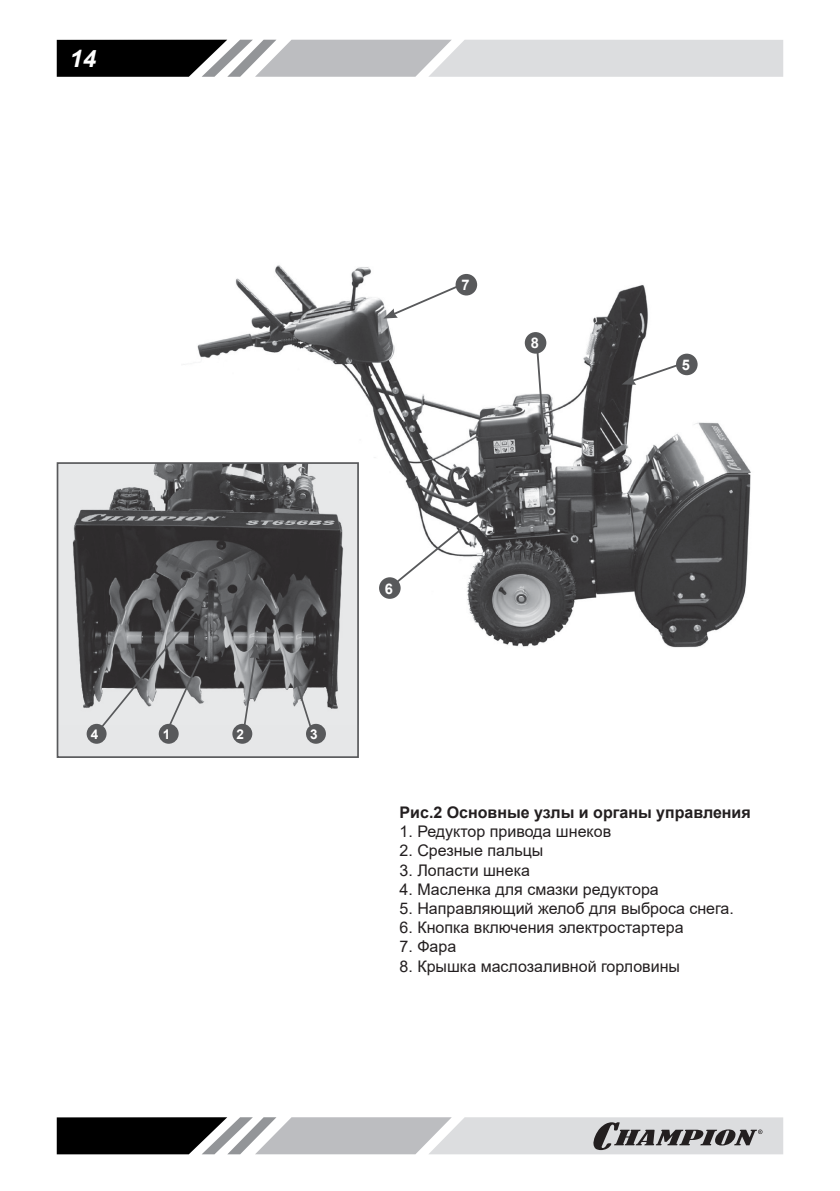
<style>
.page{position:relative;width:840px;height:1191px;background:#fff}
.page>*{position:absolute;margin:0;border:0;box-sizing:border-box;transform-origin:0 0}
.t1{font:italic 700 24px "Arial";color:#fff}
.РИСУНОК_список{font:16px "Arial";color:#231f20}
.РИСУНОК{font:700 16px "Arial";color:#231f20}
.t2{font:700 14.6px "Arial";color:#fff}
.t3{font:700 13.6px "Arial";color:#fff}
</style>
<div class="page">
<svg style="left:57px;top:40px;width:725px;height:37px;background:#a7a8a9"></svg>
<svg style="left:57px;top:1117px;width:725px;height:37px;background:#9c9c9e"></svg>
<img style="left:183px;top:265px;width:568px;height:383px">
<div style="left:379px;top:577px;width:21px;height:22px;background:#58595b;border-radius:50%"></div>
<svg style="left:394px;top:481px;width:125px;height:104px"></svg>
<svg style="left:621px;top:362px;width:60px;height:23px"></svg>
<svg style="left:534px;top:343px;width:14px;height:104px"></svg>
<div style="left:524px;top:332px;width:22px;height:22px;background:#58595b;border-radius:50%"></div>
<div style="left:675px;top:354px;width:22px;height:21px;background:#58595b;border-radius:50%"></div>
<svg style="left:383px;top:283px;width:79px;height:35px"></svg>
<div style="left:455px;top:274px;width:22px;height:21px;background:#58595b;border-radius:50%"></div>
<div style="left:57px;top:463px;width:301px;height:294px;background:#e6e7e8"></div>
<img style="left:72px;top:465px;width:271px;height:259px">
<div style="left:57px;top:462px;width:302px;height:296px;border:2px solid #58595b"></div>
<div style="left:232px;top:724px;width:20px;height:19px;background:#58595b;border-radius:50%"></div>
<div style="left:87px;top:724px;width:19px;height:19px;background:#58595b;border-radius:50%"></div>
<div style="left:306px;top:724px;width:20px;height:19px;background:#58595b;border-radius:50%"></div>
<div style="left:159px;top:724px;width:19px;height:19px;background:#58595b;border-radius:50%"></div>
<svg style="left:99px;top:603px;width:107px;height:127px"></svg>
<svg style="left:242px;top:645px;width:17px;height:85px"></svg>
<svg style="left:293px;top:675px;width:19px;height:53px"></svg>
<h1 class="t1" style="left:70px;top:42px;width:28px">14</h1>
<p class="t2" style="left:461px;top:275px;width:10px">7</p>
<p class="t2" style="left:530px;top:333px;width:10px">8</p>
<p class="t2" style="left:681px;top:354px;width:10px">5</p>
<p class="t3" style="left:91px;top:724px;width:9px">4</p>
<p class="t3" style="left:163px;top:724px;width:9px">1</p>
<p class="t3" style="left:236px;top:724px;width:9px">2</p>
<p class="t3" style="left:310px;top:724px;width:9px">3</p>
<p class="t2" style="left:385px;top:578px;width:10px">6</p>
<p class="РИСУНОК" style="left:399px;top:801px;width:352px">Рис.2 Основные узлы и органы управления</p>
<p class="РИСУНОК_список" style="left:399px;top:820px;width:213px">1. Редуктор привода шнеков</p>
<p class="РИСУНОК_список" style="left:399px;top:839px;width:145px">2. Срезные пальцы</p>
<p class="РИСУНОК_список" style="left:399px;top:859px;width:132px">3. Лопасти шнека</p>
<p class="РИСУНОК_список" style="left:399px;top:878px;width:260px">4. Масленка для смазки редуктора</p>
<p class="РИСУНОК_список" style="left:399px;top:897px;width:336px">5. Направляющий желоб для выброса снега.</p>
<p class="РИСУНОК_список" style="left:399px;top:916px;width:285px">6. Кнопка включения электростартера</p>
<p class="РИСУНОК_список" style="left:399px;top:935px;width:58px">7. Фара</p>
<p class="РИСУНОК_список" style="left:399px;top:955px;width:282px">8. Крышка маслозаливной горловины</p>
</div>
